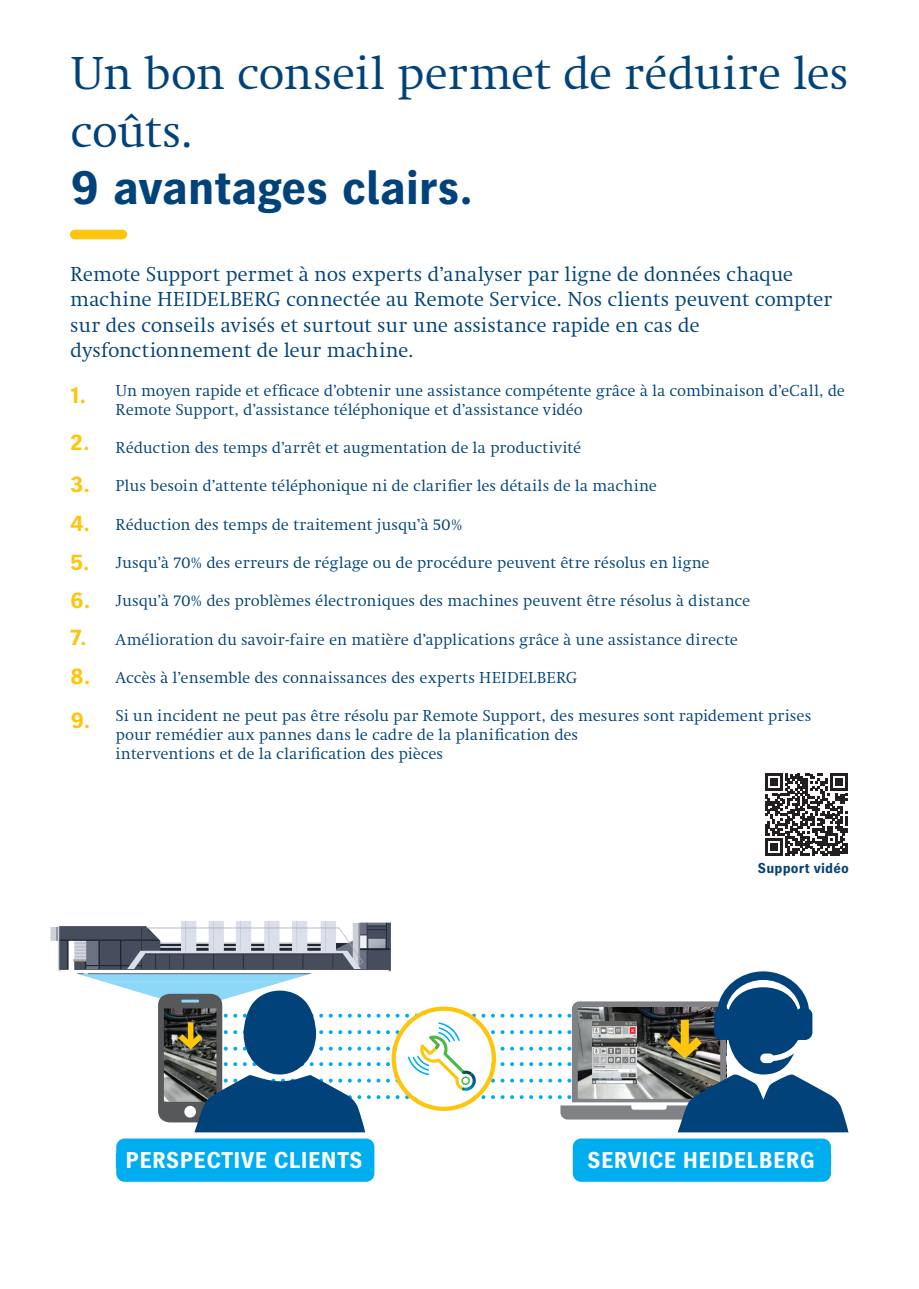
<style>
.page{position:relative;width:919px;height:1289px;background:#fff}
.page>*{position:absolute;margin:0;border:0;box-sizing:border-box;transform-origin:0 0}
._001_Headline_2_A4_Antiqua_Gothic_32pt{font:48px/57.4px "Heidelberg Antiqua ML";letter-spacing:-.01em;color:#004279}
._014_Footnote_Disclaimer_A4_Gothic_Reg_9_{font:700 23.1px "Heidelberg Gothic Ml";color:#fec50d}
.t1{font:700 22.65px "Heidelberg Gothic Ml";letter-spacing:.01em;color:#fff}
._014_Footnote_Disclaimer_A4_Gothic_Reg_9_-2{font:700 22.5px "Heidelberg Gothic Ml";color:#fec50d}
._002_Intro_Text_A4_Antiqua_Reg_14pt{font:21px/25.5px "Heidelberg Antiqua ML";letter-spacing:-.005em;color:#004279}
._003_Copy_Text_A4_Antiqua_Reg_9_5pt{font:16.5px/19.2px "Heidelberg Antiqua ML";color:#004279}
._003_Copy_Text_A4_Antiqua_Reg_9_5pt-2{font:700 14.25px "Heidelberg Gothic Ml";letter-spacing:.01em;color:#004279}
.s1{font-family:"Heidelberg Gothic Ml";font-weight:700}
</style>
<div class="page">
<div style="left:75px;top:230px;width:47px;height:9px;background:#fec50d"></div>
<div style="left:116px;top:1138px;width:258px;height:43px;background:#00aeef;border-radius:8px"></div>
<img style="left:50px;top:921px;width:341px;height:51px">
<img style="left:76px;top:973px;width:28px;height:8px">
<svg style="left:104px;top:971px;width:744px;height:161px"></svg>
<div style="left:572px;top:1138px;width:258px;height:43px;background:#00aeef;border-radius:8px"></div>
<svg style="left:765px;top:773px;width:82px;height:82px"></svg>
<p class="_001_Headline_2_A4_Antiqua_Gothic_32pt" style="left:70px;top:45px;width:780px">Un bon conseil permet de réduire les coûts.<br><span class="s1">9 avantages clairs.</span></p>
<p class="_002_Intro_Text_A4_Antiqua_Reg_14pt" style="left:70px;top:261px;width:763px">Remote Support permet à nos experts d’analyser par ligne de données chaque machine HEIDELBERG connectée au Remote Service. Nos clients peuvent compter sur des conseils avisés et surtout sur une assistance rapide en cas de</p>
<p class="_002_Intro_Text_A4_Antiqua_Reg_14pt" style="left:70px;top:338px;width:345px">dysfonctionnement de leur machine.</p>
<p class="_003_Copy_Text_A4_Antiqua_Reg_9_5pt" style="left:116px;top:381px;width:730px">Un moyen rapide et efficace d’obtenir une assistance compétente grâce à la combinaison d’eCall, de<br>Remote Support, d’assistance téléphonique et d’assistance vidéo</p>
<p class="_003_Copy_Text_A4_Antiqua_Reg_9_5pt" style="left:116px;top:438px;width:467px">Réduction des temps d’arrêt et augmentation de la productivité</p>
<p class="_003_Copy_Text_A4_Antiqua_Reg_9_5pt" style="left:116px;top:476px;width:543px">Plus besoin d’attente téléphonique ni de clarifier les détails de la machine</p>
<p class="_003_Copy_Text_A4_Antiqua_Reg_9_5pt" style="left:116px;top:514px;width:348px">Réduction des temps de traitement jusqu’à 50%</p>
<p class="_003_Copy_Text_A4_Antiqua_Reg_9_5pt" style="left:116px;top:553px;width:595px">Jusqu’à 70% des erreurs de réglage ou de procédure peuvent être résolus en ligne</p>
<p class="_003_Copy_Text_A4_Antiqua_Reg_9_5pt" style="left:116px;top:591px;width:636px">Jusqu’à 70% des problèmes électroniques des machines peuvent être résolus à distance</p>
<p class="_003_Copy_Text_A4_Antiqua_Reg_9_5pt" style="left:116px;top:629px;width:624px">Amélioration du savoir-faire en matière d’applications grâce à une assistance directe</p>
<p class="_003_Copy_Text_A4_Antiqua_Reg_9_5pt" style="left:116px;top:668px;width:463px">Accès à l’ensemble des connaissances des experts HEIDELBERG</p>
<p class="_003_Copy_Text_A4_Antiqua_Reg_9_5pt" style="left:116px;top:706px;width:697px">Si un incident ne peut pas être résolu par Remote Support, des mesures sont rapidement prises pour remédier aux pannes dans le cadre de la planification des<br>interventions et de la clarification des pièces</p>
<p class="_014_Footnote_Disclaimer_A4_Gothic_Reg_9_" style="left:71px;top:381px;width:17px">1.</p>
<p class="_014_Footnote_Disclaimer_A4_Gothic_Reg_9_-2" style="left:70px;top:430px;width:21px">2.</p>
<p class="_014_Footnote_Disclaimer_A4_Gothic_Reg_9_-2" style="left:70px;top:471px;width:21px">3.</p>
<p class="_014_Footnote_Disclaimer_A4_Gothic_Reg_9_-2" style="left:70px;top:511px;width:22px">4.</p>
<p class="_014_Footnote_Disclaimer_A4_Gothic_Reg_9_-2" style="left:70px;top:549px;width:21px">5.</p>
<p class="_014_Footnote_Disclaimer_A4_Gothic_Reg_9_-2" style="left:70px;top:587px;width:22px">6.</p>
<p class="_014_Footnote_Disclaimer_A4_Gothic_Reg_9_-2" style="left:70px;top:624px;width:18px">7.</p>
<p class="_014_Footnote_Disclaimer_A4_Gothic_Reg_9_-2" style="left:70px;top:664px;width:22px">8.</p>
<p class="_014_Footnote_Disclaimer_A4_Gothic_Reg_9_-2" style="left:71px;top:707px;width:21px">9.</p>
<p class="_003_Copy_Text_A4_Antiqua_Reg_9_5pt-2" style="left:757px;top:860px;width:92px">Support vidéo</p>
<p class="t1" style="left:126px;top:1147px;width:239px">PERSPECTIVE CLIENTS</p>
<p class="t1" style="left:587px;top:1147px;width:229px">SERVICE HEIDELBERG</p>
</div>
